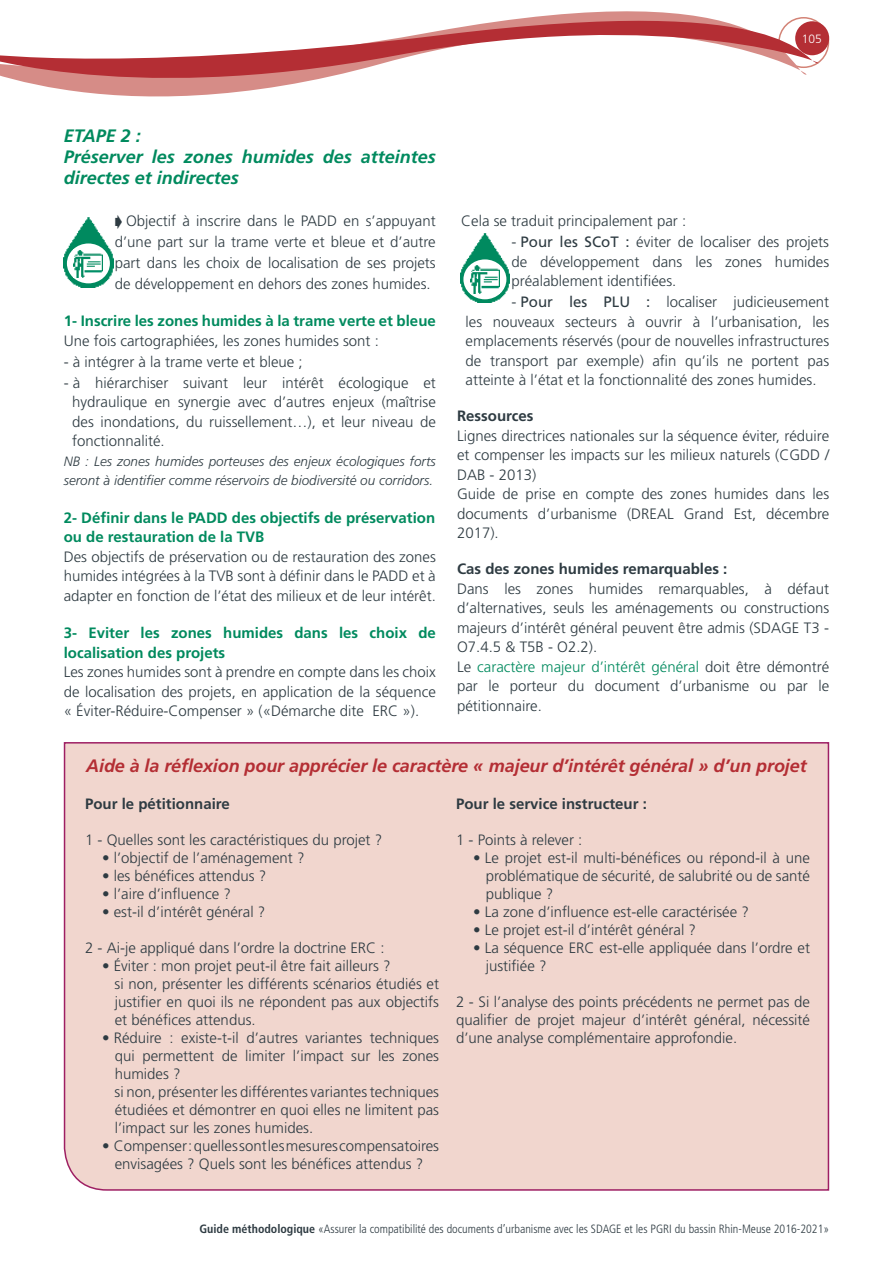
<style>
.page{position:relative;width:893px;height:1263px;background:#fff}
.page>*{position:absolute;margin:0;border:0;box-sizing:border-box;transform-origin:0 0}
.t1{font:italic 700 18px "Frutiger";letter-spacing:-.005em;color:#b42e34}
.t2{font:italic 700 18px/21px "Frutiger";color:#008a5e}
.t3{font:300 15px/19.5px "Frutiger";color:#2e3b42;text-align:justify}
.t4{font:700 15px/19.5px "Frutiger";color:#008a5e}
.t5{font:700 15px "Frutiger";color:#2e3b42}
.t6{font:italic 300 13.5px/19.5px "Frutiger";color:#2e3b42}
.t7{font:300 condensed 12px "Frutiger";color:#2e3b42}
.t8{font:300 12px "Frutiger";color:#fff}
.s1{font-family:"European Pi Four";font-weight:400}
.s2{font-weight:400}
.s3{color:#008a5e}
.s4{font-weight:700}
</style>
<div class="page">
<svg style="left:0;top:11px;width:818px;height:85px"></svg>
<div style="left:795px;top:21px;width:34px;height:34px;background:#b42e34;border-radius:50%"></div>
<img style="left:64px;top:217px;width:49px;height:70px">
<div style="left:67px;top:243px;width:43px;height:40px;background:#fff;border-radius:50%"></div>
<img style="left:74px;top:250px;width:29px;height:27px">
<img style="left:460px;top:233px;width:50px;height:70px">
<div style="left:463px;top:259px;width:43px;height:40px;background:#fff;border-radius:50%"></div>
<img style="left:470px;top:265px;width:29px;height:28px">
<div style="left:63px;top:742px;width:767px;height:449px;background:#f1d6ce"></div>
<p class="t8" style="left:802px;top:32px;width:22px">105</p>
<p class="t2" style="left:64px;top:125px;width:374px">ETAPE 2 :<br>Préserver les zones humides des atteintes directes et indirectes</p>
<p class="t3" style="left:115px;top:210px;width:322px;line-height:21px"><span class="s1">D</span> Objectif à inscrire dans le PADD en s’appuyant d’une part sur la trame verte et bleue et d’autre part dans les choix de localisation de ses projets de développement en dehors des zones humides.</p>
<p class="t4" style="left:64px;top:311px;width:374px">1- Inscrire les zones humides à la trame verte et bleue</p>
<p class="t3" style="left:64px;top:331px;width:317px">Une fois cartographiées, les zones humides sont :</p>
<p class="t3" style="left:64px;top:352px;width:240px">- à intégrer à la trame verte et bleue ;</p>
<p class="t3" style="left:72px;top:373px;width:365px;text-indent:-9px">- à hiérarchiser suivant leur intérêt écologique et hydraulique en synergie avec d’autres enjeux (maîtrise des inondations, du ruissellement…), et leur niveau de fonctionnalité.</p>
<p class="t6" style="left:64px;top:451px;width:374px">NB : Les zones humides porteuses des enjeux écologiques forts seront à identifier comme réservoirs de biodiversité ou corridors.</p>
<p class="t4" style="left:64px;top:507px;width:373px">2- Définir dans le PADD des objectifs de préservation ou de restauration de la TVB</p>
<p class="t3" style="left:64px;top:547px;width:374px">Des objectifs de préservation ou de restauration des zones humides intégrées à la TVB sont à définir dans le PADD et à adapter en fonction de l’état des milieux et de leur intérêt.</p>
<p class="t4" style="left:64px;top:623px;width:374px">3- Eviter les zones humides dans les choix de localisation des projets</p>
<p class="t3" style="left:64px;top:662px;width:374px">Les zones humides sont à prendre en compte dans les choix de localisation des projets, en application de la séquence « Éviter-Réduire-Compenser » («Démarche dite ERC »).</p>
<p class="t3" style="left:461px;top:211px;width:227px">Cela se traduit principalement par :</p>
<p class="t3" style="left:511px;top:232px;width:319px">- <span class="s2">Pour les SCoT :</span> éviter de localiser des projets de développement dans les zones humides préalablement identifiées.</p>
<p class="t3" style="left:466px;top:292px;width:365px;text-indent:46px">- <span class="s2">Pour les PLU :</span> localiser judicieusement les nouveaux secteurs à ouvrir à l’urbanisation, les emplacements réservés (pour de nouvelles infrastructures de transport par exemple) afin qu’ils ne portent pas atteinte à l’état et la fonctionnalité des zones humides.</p>
<p class="t5" style="left:457px;top:407px;width:78px">Ressources</p>
<p class="t3" style="left:457px;top:426px;width:374px;text-align:left">Lignes directrices nationales sur la séquence éviter, réduire et compenser les impacts sur les milieux naturels (CGDD / DAB - 2013)<br>Guide de prise en compte des zones humides dans les documents d’urbanisme (DREAL Grand Est, décembre 2017).</p>
<p class="t5" style="left:457px;top:560px;width:272px">Cas des zones humides remarquables :</p>
<p class="t3" style="left:457px;top:579px;width:374px;text-align:left">Dans les zones humides remarquables, à défaut d’alternatives, seuls les aménagements ou constructions majeurs d’intérêt général peuvent être admis (SDAGE T3 - O7.4.5 &amp; T5B - O2.2).<br>Le <span class="s3">caractère majeur d’intérêt général</span> doit être démontré par le porteur du document d’urbanisme ou par le pétitionnaire.</p>
<p class="t1" style="left:86px;top:755px;width:722px">Aide à la réflexion pour apprécier le caractère « majeur d’intérêt général » d’un projet</p>
<p class="t5" style="left:85px;top:795px;width:146px">Pour le pétitionnaire</p>
<p class="t3" style="left:85px;top:830px;width:299px">1 - Quelles sont les caractéristiques du projet ?</p>
<p class="t3" style="left:102px;top:848px;width:204px"><span class="s4">•</span> l’objectif de l’aménagement ?</p>
<p class="t3" style="left:102px;top:866px;width:166px"><span class="s4">•</span> les bénéfices attendus ?</p>
<p class="t3" style="left:102px;top:884px;width:130px"><span class="s4">•</span> l’aire d’influence ?</p>
<p class="t3" style="left:102px;top:902px;width:165px"><span class="s4">•</span> est-il d’intérêt général ?</p>
<p class="t3" style="left:85px;top:938px;width:301px">2 - Ai-je appliqué dans l’ordre la doctrine ERC :</p>
<p class="t3" style="left:115px;top:956px;width:326px;line-height:18px;text-align:left;text-indent:-13px"><span class="s4">•</span> Éviter : mon projet peut-il être fait ailleurs ?<br>si non, présenter les différents scénarios étudiés et justifier en quoi ils ne répondent pas aux objectifs et bénéfices attendus.</p>
<p class="t3" style="left:115px;top:1028px;width:326px;line-height:18px;text-align:left;text-indent:-13px"><span class="s4">•</span> Réduire : existe-t-il d’autres variantes techniques qui permettent de limiter l’impact sur les zones humides ?<br>si non, présenter les différentes variantes techniques étudiées et démontrer en quoi elles ne limitent pas l’impact sur les zones humides.</p>
<p class="t3" style="left:102px;top:1136px;width:338px;line-height:18px;text-align:center"><span class="s4">•</span> Compenser : quelles sont les mesures compensatoires envisagées ? Quels sont les bénéfices attendus ?</p>
<p class="t5" style="left:456px;top:795px;width:192px">Pour le service instructeur :</p>
<p class="t3" style="left:456px;top:830px;width:128px">1 - Points à relever :</p>
<p class="t3" style="left:486px;top:848px;width:326px;line-height:18px;text-indent:-13px"><span class="s4">•</span> Le projet est-il multi-bénéfices ou répond-il à une problématique de sécurité, de salubrité ou de santé publique ?</p>
<p class="t3" style="left:473px;top:902px;width:277px"><span class="s4">•</span> La zone d’influence est-elle caractérisée ?</p>
<p class="t3" style="left:473px;top:920px;width:225px"><span class="s4">•</span> Le projet est-il d’intérêt général ?</p>
<p class="t3" style="left:486px;top:938px;width:326px;line-height:18px;text-indent:-13px"><span class="s4">•</span> La séquence ERC est-elle appliquée dans l’ordre et justifiée ?</p>
<p class="t3" style="left:456px;top:992px;width:355px;line-height:18px">2 - Si l’analyse des points précédents ne permet pas de qualifier de projet majeur d’intérêt général, nécessité d’une analyse complémentaire approfondie.</p>
<p class="t7" style="left:200px;top:1222px;width:631px"><span class="s4">Guide méthodologique</span> «Assurer la compatibilité des documents d’urbanisme avec les SDAGE et les PGRI du bassin Rhin-Meuse 2016-2021»</p>
</div>
